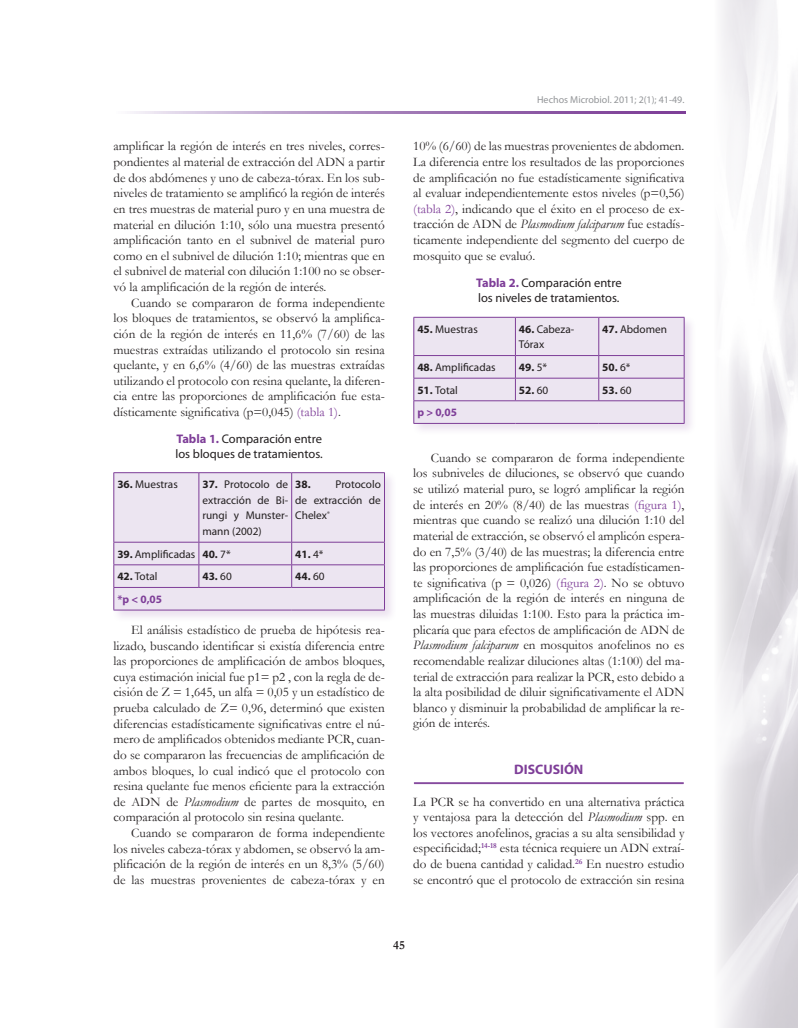
<style>
.page{position:relative;width:798px;height:1028px;background:#fff}
.page>*{position:absolute;margin:0;border:0;box-sizing:border-box;transform-origin:0 0}
.t1{font:700 13.75px "Myriad Pro";color:#7e3e98}
.t2{font:13.12px/15.6px "Garamond";color:#231f20;text-align:justify}
.t3{font:12.5px/15.5px "Myriad Pro";color:#231f20}
.t4{font:700 12.5px "Garamond";color:#231f20}
.t5{font:11.25px/15.6px "Myriad Pro";color:#231f20;text-align:justify}
.t6{font:700 11.25px "Myriad Pro";color:#231f20}
.t7{font:700 11.25px "Myriad Pro";color:#7e3e98}
.t8{font:10px "Myriad Pro";color:#939598}
.s1{color:#7e3e98}
.s2{font-weight:700;color:#7e3e98}
.s3{font-weight:700}
.s4{font-weight:400}
.s5{font-style:italic}
</style>
<div class="page">
<div style="left:111px;top:470px;width:286px;height:152px;background:#7e3e98;opacity:.15"></div>
<div style="left:114px;top:473px;width:270px;height:136px;background:#ece5f1"></div>
<hr style="left:113px;top:473px;width:1px;height:69px;background:#7e3e98">
<hr style="left:113px;top:472px;width:86px;height:1px;background:#7e3e98">
<hr style="left:198px;top:473px;width:1px;height:69px;background:#7e3e98">
<hr style="left:199px;top:472px;width:92px;height:1px;background:#7e3e98">
<hr style="left:291px;top:473px;width:1px;height:69px;background:#7e3e98">
<hr style="left:384px;top:473px;width:1px;height:69px;background:#7e3e98">
<hr style="left:291px;top:472px;width:93px;height:1px;background:#7e3e98">
<hr style="left:113px;top:542px;width:86px;height:1px;background:#7e3e98">
<hr style="left:199px;top:542px;width:92px;height:1px;background:#7e3e98">
<hr style="left:291px;top:542px;width:93px;height:1px;background:#7e3e98">
<hr style="left:113px;top:564px;width:86px;height:1px;background:#7e3e98">
<svg style="left:198px;top:542px;width:1px;height:45px"></svg>
<hr style="left:199px;top:564px;width:92px;height:1px;background:#7e3e98">
<svg style="left:291px;top:542px;width:1px;height:45px"></svg>
<hr style="left:291px;top:564px;width:93px;height:1px;background:#7e3e98">
<svg style="left:113px;top:542px;width:1px;height:67px"></svg>
<svg style="left:384px;top:542px;width:1px;height:67px"></svg>
<hr style="left:113px;top:587px;width:86px;height:1px;background:#7e3e98">
<hr style="left:199px;top:587px;width:92px;height:1px;background:#7e3e98">
<hr style="left:291px;top:587px;width:93px;height:1px;background:#7e3e98">
<hr style="left:113px;top:609px;width:86px;height:1px;background:#7e3e98">
<hr style="left:199px;top:609px;width:92px;height:1px;background:#7e3e98">
<hr style="left:291px;top:609px;width:93px;height:1px;background:#7e3e98">
<div style="left:411px;top:315px;width:285px;height:121px;background:#7e3e98;opacity:.15"></div>
<svg style="left:413px;top:317px;width:271px;height:106px;background:#e7deed"></svg>
<hr style="left:413px;top:400px;width:102px;height:1px;background:#7e3e98">
<hr style="left:515px;top:400px;width:83px;height:1px;background:#7e3e98">
<hr style="left:598px;top:400px;width:86px;height:1px;background:#7e3e98">
<hr style="left:413px;top:423px;width:102px;height:1px;background:#7e3e98">
<hr style="left:515px;top:423px;width:83px;height:1px;background:#7e3e98">
<hr style="left:598px;top:423px;width:86px;height:1px;background:#7e3e98">
<hr style="left:414px;top:782px;width:269px;height:1px;background:#7e3e98">
<hr style="left:414px;top:783px;width:269px;height:1px;background:#7e3e98">
<svg style="left:130px;top:112px;width:554px;height:1px"></svg>
<img style="left:718px;top:0;width:79px;height:1028px">
<p class="t2" style="left:113px;top:138px;width:273px">amplificar la región de interés en tres niveles, corres&shy;pondientes al material de extracción del ADN a partir de dos abdómenes y uno de cabeza-tórax. En los sub&shy;niveles de tratamiento se amplificó la región de interés en tres muestras de material puro y en una muestra de material en dilución 1:10, sólo una muestra presentó amplificación tanto en el subnivel de material puro como en el subnivel de dilución 1:10; mientras que en el subnivel de material con dilución 1:100 no se obser&shy;vó la amplificación de la región de interés.</p>
<p class="t2" style="left:113px;top:294px;width:273px;text-indent:18px">Cuando se compararon de forma independiente los bloques de tratamientos, se observó la amplifica&shy;ción de la región de interés en 11,6% (7/60) de las muestras extraídas utilizando el protocolo sin resina quelante, y en 6,6% (4/60) de las muestras extraídas utilizando el protocolo con resina quelante, la diferen&shy;cia entre las proporciones de amplificación fue esta&shy;dísticamente significativa (p=0,045) <span class="s1">(tabla 1)</span>.</p>
<p class="t3" style="left:175px;top:430px;width:149px"><span class="s2">TABLA 1.</span> Comparación entre los bloques de tratamientos.</p>
<p class="t5" style="left:117px;top:476px;width:62px"><span class="s3">36.</span> Muestras</p>
<p class="t5" style="left:202px;top:476px;width:87px"><span class="s3">37.</span> Protocolo de extracción de Bi&shy;rungi y Munster&shy;mann (2002)</p>
<p class="t5" style="left:295px;top:476px;width:87px"><span class="s3">38.</span> Protocolo de extracción de Chelex<sup>®</sup></p>
<p class="t5" style="left:117px;top:546px;width:115px"><span class="s3">39.</span> Amplificadas <span class="s3">40.</span> 7*</p>
<p class="t6" style="left:295px;top:546px;width:30px">41. <span class="s4">4*</span></p>
<p class="t5" style="left:117px;top:568px;width:42px"><span class="s3">42.</span> Total</p>
<p class="t6" style="left:202px;top:569px;width:31px">43. <span class="s4">60</span></p>
<p class="t6" style="left:295px;top:569px;width:31px">44. <span class="s4">60</span></p>
<p class="t7" style="left:117px;top:592px;width:46px">*P &lt; 0,05</p>
<p class="t2" style="left:113px;top:621px;width:273px;text-indent:18px">El análisis estadístico de prueba de hipótesis rea&shy;lizado, buscando identificar si existía diferencia entre las proporciones de amplificación de ambos bloques, cuya estimación inicial fue p1= p2 , con la regla de de&shy;cisión de Z = 1,645, un alfa = 0,05 y un estadístico de prueba calculado de Z= 0,96, determinó que existen diferencias estadísticamente significativas entre el nú&shy;mero de amplificados obtenidos mediante PCR, cuan&shy;do se compararon las frecuencias de amplificación de ambos bloques, lo cual indicó que el protocolo con resina quelante fue menos eficiente para la extracción de ADN de <span class="s5">Plasmodium</span> de partes de mosquito, en comparación al protocolo sin resina quelante.</p>
<p class="t2" style="left:113px;top:824px;width:273px;text-indent:18px">Cuando se compararon de forma independiente los niveles cabeza-tórax y abdomen, se observó la am&shy;plificación de la región de interés en un 8,3% (5/60) de las muestras provenientes de cabeza-tórax y en</p>
<p class="t8" style="left:537px;top:93px;width:149px">Hechos Microbiol. 2011; 2(1); 41-49.</p>
<p class="t2" style="left:413px;top:138px;width:273px">10% (6/60) de las muestras provenientes de abdomen.<br>La diferencia entre los resultados de las proporciones de amplificación no fue estadísticamente significativa al evaluar independientemente estos niveles (p=0,56) <span class="s1">(tabla 2)</span>, indicando que el éxito en el proceso de ex&shy;tracción de ADN de <span class="s5">Plasmodium falciparum</span> fue estadís&shy;ticamente independiente del segmento del cuerpo de mosquito que se evaluó.</p>
<p class="t3" style="left:476px;top:275px;width:147px"><span class="s2">TABLA 2.</span> Comparación entre los niveles de tratamientos.</p>
<p class="t5" style="left:417px;top:321px;width:62px"><span class="s3">45.</span> Muestras</p>
<p class="t5" style="left:518px;top:321px;width:57px"><span class="s3">46.</span> Cabeza-<br>Tórax</p>
<p class="t5" style="left:602px;top:321px;width:66px"><span class="s3">47.</span> Abdomen</p>
<p class="t5" style="left:417px;top:359px;width:80px"><span class="s3">48.</span> Amplificadas</p>
<p class="t6" style="left:518px;top:360px;width:30px">49. <span class="s4">5*</span></p>
<p class="t6" style="left:602px;top:360px;width:30px">50. <span class="s4">6*</span></p>
<p class="t5" style="left:417px;top:382px;width:42px"><span class="s3">51.</span> Total</p>
<p class="t6" style="left:518px;top:382px;width:31px">52. <span class="s4">60</span></p>
<p class="t6" style="left:602px;top:382px;width:31px">53. <span class="s4">60</span></p>
<p class="t7" style="left:417px;top:405px;width:41px">P &gt; 0,05</p>
<p class="t2" style="left:413px;top:449px;width:273px;text-indent:18px">Cuando se compararon de forma independiente los subniveles de diluciones, se observó que cuando se utilizó material puro, se logró amplificar la región de interés en 20% (8/40) de las muestras <span class="s1">(figura 1)</span>, mientras que cuando se realizó una dilución 1:10 del material de extracción, se observó el amplicón espera&shy;do en 7,5% (3/40) de las muestras; la diferencia entre las proporciones de amplificación fue estadísticamen&shy;te significativa (p = 0,026) <span class="s1">(figura 2)</span>. No se obtuvo amplificación de la región de interés en ninguna de las muestras diluidas 1:100. Esto para la práctica im&shy;plicaría que para efectos de amplificación de ADN de <span class="s5">Plasmodium falciparum</span> en mosquitos anofelinos no es recomendable realizar diluciones altas (1:100) del ma&shy;terial de extracción para realizar la PCR, esto debido a la alta posibilidad de diluir significativamente el ADN blanco y disminuir la probabilidad de amplificar la re&shy;gión de interés.</p>
<p class="t1" style="left:514px;top:760px;width:71px">DISCUSIÓN</p>
<p class="t2" style="left:413px;top:793px;width:273px">La PCR se ha convertido en una alternativa práctica y ventajosa para la detección del <span class="s5">Plasmodium</span> spp. en los vectores anofelinos, gracias a su alta sensibilidad y especificidad;<sup>14-18</sup> esta técnica requiere un ADN extraí&shy;do de buena cantidad y calidad.<sup>26</sup> En nuestro estudio se encontró que el protocolo de extracción sin resina</p>
<p class="t4" style="left:393px;top:936px;width:13px">45</p>
</div>
